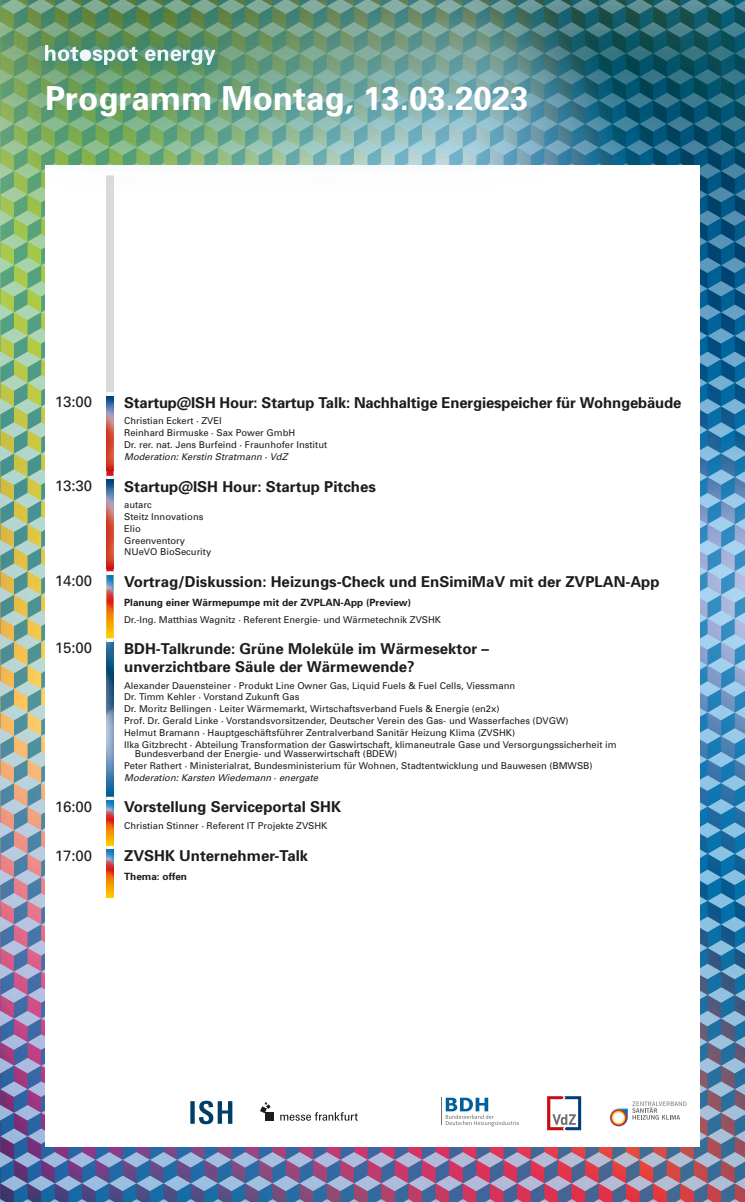
<style>
.page{position:relative;width:745px;height:1202px;background:#fff}
.page>*{position:absolute;margin:0;border:0;box-sizing:border-box;transform-origin:0 0}
.t1{font:700 33px "Univers";color:#fff}
.t2{font:700 15px/18px "Univers";color:#1d1d1b}
.t3{font:15px "Univers";color:#1d1d1b}
.t4{font:700 10px "Univers";color:#1d1d1b}
.t5{font:9.38px/11.9px "Univers";color:#1d1d1b}
.t6{font:italic 9.38px "Univers";color:#1d1d1b}
.s1{font-style:italic}
</style>
<div class="page">
<img style="left:0;top:0;width:744px;height:775px">
<img style="left:0;top:783px;width:744px;height:418px">
<div style="left:45px;top:165px;width:654px;height:980px;background:#fff"></div>
<svg style="left:632px;top:1101px;width:54px;height:18px"></svg>
<img style="left:609px;top:1108px;width:18px;height:18px">
<svg style="left:547px;top:1096px;width:33px;height:33px"></svg>
<svg style="left:441px;top:1097px;width:77px;height:29px"></svg>
<svg style="left:190px;top:1100px;width:42px;height:23px"></svg>
<div style="left:265px;top:1111px;width:9px;height:9px;background:#1d1d1b"></div>
<svg style="left:260px;top:1102px;width:10px;height:10px"></svg>
<svg style="left:280px;top:1112px;width:77px;height:8px"></svg>
<div style="left:0;top:3px;width:606px;height:194px;background:#007bb6;opacity:.4"></div>
<div style="left:106px;top:173px;width:7px;height:221px;background:#dadada"></div>
<hr style="left:50px;top:171px;width:56px;height:4px;background:#fff">
<svg style="left:106px;top:171px;width:7px;height:4px"></svg>
<hr style="left:113px;top:171px;width:580px;height:4px;background:#fff">
<svg style="left:106px;top:392px;width:7px;height:505px;background:#9b766f"></svg>
<h1 class="t1" style="left:45px;top:78px;width:485px">Programm Montag, 13.03.2023</h1>
<h2 class="t3" style="left:55px;top:393px;width:39px">13:00</h2>
<h2 class="t2" style="left:124px;top:393px;width:558px">Startup@ISH Hour: Startup Talk: Nachhaltige Energiespeicher für Wohngebäude</h2>
<p class="t5" style="left:124px;top:415px;width:204px">Christian Eckert · ZVEI<br>Reinhard Birmuske · Sax Power GmbH<br>Dr. rer. nat. Jens Burfeind · Fraunhofer Institut</p>
<p class="t6" style="left:124px;top:451px;width:165px">Moderation: Kerstin Stratmann · VdZ</p>
<h2 class="t3" style="left:55px;top:476px;width:39px">13:30</h2>
<h2 class="t2" style="left:124px;top:477px;width:253px">Startup@ISH Hour: Startup Pitches</h2>
<p class="t5" style="left:124px;top:498px;width:89px">autarc<br>Steitz Innovations<br>Elio<br>Greenventory<br>NUeVO BioSecurity</p>
<h2 class="t3" style="left:55px;top:572px;width:39px">14:00</h2>
<h2 class="t2" style="left:124px;top:572px;width:536px">Vortrag/Diskussion: Heizungs-Check und EnSimiMaV mit der ZVPLAN-App</h2>
<p class="t4" style="left:124px;top:596px;width:288px">Planung einer Wärmepumpe mit der ZVPLAN-App (Preview)</p>
<p class="t5" style="left:124px;top:613px;width:318px">Dr.-Ing. Matthias Wagnitz · Referent Energie- und Wärmetechnik ZVSHK</p>
<h2 class="t3" style="left:55px;top:639px;width:39px">15:00</h2>
<h2 class="t2" style="left:124px;top:639px;width:366px">BDH-Talkrunde: Grüne Moleküle im Wärmesektor – unverzichtbare Säule der Wärmewende?</h2>
<p class="t5" style="left:124px;top:679px;width:493px">Alexander Dauensteiner · Produkt Line Owner Gas, Liquid Fuels &amp; Fuel Cells, Viessmann<br>Dr. Timm Kehler · Vorstand Zukunft Gas<br>Dr. Moritz Bellingen · Leiter Wärmemarkt, Wirtschaftsverband Fuels &amp; Energie (en2x)<br>Prof. Dr. Gerald Linke · Vorstandsvorsitzender, Deutscher Verein des Gas- und Wasserfaches (DVGW)<br>Helmut Bramann · Hauptgeschäftsführer Zentralverband Sanitär Heizung Klima (ZVSHK)<br>Ilka Gitzbrecht · Abteilung Transformation der Gaswirtschaft, klimaneutrale Gase und Versorgungssicherheit im</p>
<p class="t5" style="left:124px;top:748px;width:469px;text-indent:11px">Bundesverband der Energie- und Wasserwirtschaft (BDEW)<br>Peter Rathert · Ministerialrat, Bundesministerium für Wohnen, Stadtentwicklung und Bauwesen (BMWSB)<br><span class="s1">Moderation: Karsten Wiedemann</span> · <span class="s1">energate</span></p>
<h2 class="t3" style="left:55px;top:797px;width:39px">16:00</h2>
<h2 class="t2" style="left:124px;top:798px;width:218px">Vorstellung Serviceportal SHK</h2>
<p class="t5" style="left:124px;top:819px;width:205px">Christian Stinner · Referent IT Projekte ZVSHK</p>
<h2 class="t3" style="left:55px;top:846px;width:39px">17:00</h2>
<h2 class="t2" style="left:124px;top:846px;width:185px">ZVSHK Unternehmer-Talk</h2>
<p class="t4" style="left:124px;top:870px;width:64px">Thema: offen</p>
</div>
